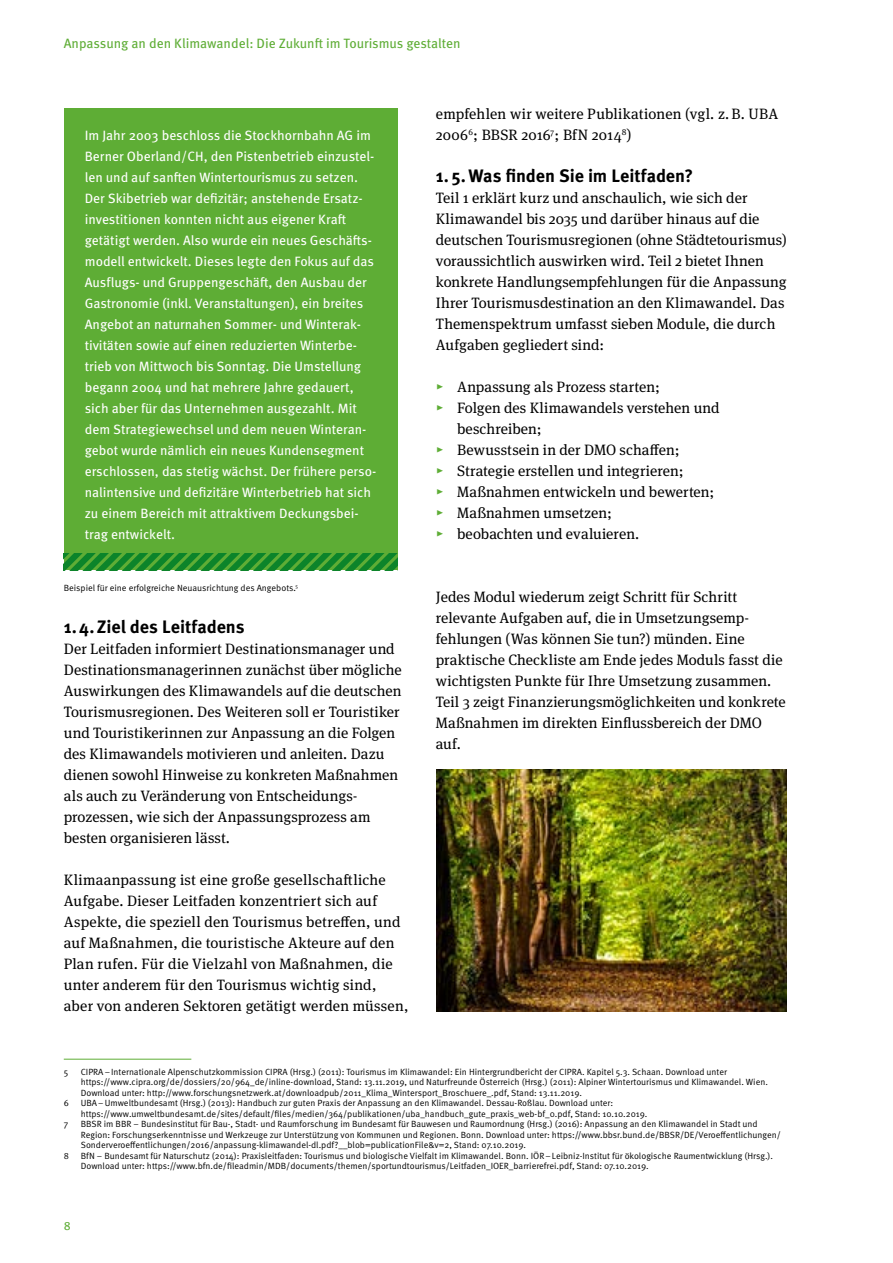
<style>
.page{position:relative;width:893px;height:1263px;background:#fff}
.page>*{position:absolute;margin:0;border:0;box-sizing:border-box;transform-origin:0 0}
.t1{font:700 18px "Meta Pro";letter-spacing:-.005em;color:#000}
.t2{font:15px/21px "Meta Serif Pro";letter-spacing:.005em;color:#000}
.t3{font:13.5px/21px "Meta Pro";color:#fff}
.t4{font:13.5px "Meta Pro";letter-spacing:-.005em;color:#5ead35}
.t5{font:12px "Meta Pro";color:#5ead35}
.t6{font:9px/10.5px "Meta Pro Norm";color:#000}
.s1{font-family:"Meta Serif Pro"}
.s2{font-family:"Meta Pro";color:#5ead35}
</style>
<div class="page">
<div style="left:64px;top:108px;width:334px;height:457px;background:#5ead35"></div>
<svg style="left:64px;top:554px;width:334px;height:16px"></svg>
<hr style="left:64px;top:1059px;width:127px;height:1px;background:#5ead35">
<img style="left:436px;top:770px;width:351px;height:241px">
<p class="t4" style="left:64px;top:33px;width:398px">Anpassung an den Klimawandel: Die Zukunft im Tourismus gestalten</p>
<p class="t3" style="left:85px;top:123px;width:293px">Im Jahr 2003 beschloss die Stockhornbahn AG im Berner Oberland/CH, den Pistenbetrieb einzustel&shy;len und auf sanften Wintertourismus zu setzen.<br>Der Skibetrieb war defizitär; anstehende Ersatz&shy;investitionen konnten nicht aus eigener Kraft getätigt werden. Also wurde ein neues Geschäfts&shy;modell entwickelt. Dieses legte den Fokus auf das Ausflugs- und Gruppengeschäft, den Ausbau der Gastronomie (inkl. Veranstaltungen), ein breites Angebot an naturnahen Sommer- und Winterak&shy;tivitäten sowie auf einen reduzierten Winterbe&shy;trieb von Mittwoch bis Sonntag. Die Umstellung begann 2004 und hat mehrere Jahre gedauert, sich aber für das Unternehmen ausgezahlt. Mit dem Strategiewechsel und dem neuen Winteran&shy;gebot wurde nämlich ein neues Kundensegment erschlossen, das stetig wächst. Der frühere perso&shy;nalintensive und defizitäre Winterbetrieb hat sich zu einem Bereich mit attraktivem Deckungsbei&shy;trag entwickelt.</p>
<p class="t6" style="left:64px;top:582px;width:236px">Beispiel für eine erfolgreiche Neuausrichtung des Angebots<span class="s1">.</span><sup>5</sup></p>
<p class="t1" style="left:64px;top:613px;width:182px">1.4.Ziel des Leitfadens</p>
<p class="t2" style="left:64px;top:638px;width:340px">Der Leitfaden informiert Destinationsmanager und Destinationsmanagerinnen zunächst über mögliche Auswirkungen des Klimawandels auf die deutschen Tourismusregionen. Des Weiteren soll er Touristiker und Touristikerinnen zur Anpassung an die Folgen des Klimawandels motivieren und anleiten. Dazu dienen sowohl Hinweise zu konkreten Maßnahmen als auch zu Veränderung von Entscheidungs&shy;prozessen, wie sich der Anpassungsprozess am besten organisieren lässt.</p>
<p class="t2" style="left:64px;top:869px;width:346px">Klimaanpassung ist eine große gesellschaftliche Aufgabe. Dieser Leitfaden konzentriert sich auf Aspekte, die speziell den Tourismus betreffen, und auf Maßnahmen, die touristische Akteure auf den Plan rufen. Für die Vielzahl von Maßnahmen, die unter anderem für den Tourismus wichtig sind, aber von anderen Sektoren getätigt werden müssen,</p>
<p class="t2" style="left:436px;top:102px;width:344px">empfehlen wir weitere Publikationen (vgl. z.B. UBA<br>2006<sup>6</sup>; BBSR 2016<sup>7</sup>; BfN 2014<sup>8</sup>)</p>
<p class="t1" style="left:436px;top:161px;width:259px">1.5.Was finden Sie im Leitfaden?</p>
<p class="t2" style="left:436px;top:186px;width:352px">Teil 1 erklärt kurz und anschaulich, wie sich der Klimawandel bis 2035 und darüber hinaus auf die deutschen Tourismusregionen (ohne Städtetourismus) voraussichtlich auswirken wird. Teil 2 bietet Ihnen konkrete Handlungsempfehlungen für die Anpassung Ihrer Tourismusdestination an den Klimawandel. Das Themenspektrum umfasst sieben Module, die durch Aufgaben gegliedert sind:</p>
<p class="t2" style="left:436px;top:375px;width:226px"><span class="s2">▸</span> Anpassung als Prozess starten;</p>
<p class="t2" style="left:436px;top:396px;width:285px"><span class="s2">▸</span> Folgen des Klimawandels verstehen und</p>
<p class="t2" style="left:457px;top:417px;width:86px">beschreiben;</p>
<p class="t2" style="left:436px;top:438px;width:245px"><span class="s2">▸</span> Bewusstsein in der DMO schaffen;</p>
<p class="t2" style="left:436px;top:459px;width:249px"><span class="s2">▸</span> Strategie erstellen und integrieren;</p>
<p class="t2" style="left:436px;top:480px;width:280px"><span class="s2">▸</span> Maßnahmen entwickeln und bewerten;</p>
<p class="t2" style="left:436px;top:501px;width:178px"><span class="s2">▸</span> Maßnahmen umsetzen;</p>
<p class="t2" style="left:436px;top:522px;width:205px"><span class="s2">▸</span> beobachten und evaluieren.</p>
<p class="t2" style="left:436px;top:585px;width:351px">Jedes Modul wiederum zeigt Schritt für Schritt relevante Aufgaben auf, die in Umsetzungsemp&shy;fehlungen (Was können Sie tun?) münden. Eine praktische Checkliste am Ende jedes Moduls fasst die wichtigsten Punkte für Ihre Umsetzung zusammen.<br>Teil 3 zeigt Finanzierungsmöglichkeiten und konkrete Maßnahmen im direkten Einflussbereich der DMO auf.</p>
<p class="t6" style="left:64px;top:1066px;width:6px">5</p>
<p class="t6" style="left:81px;top:1066px;width:687px">CIPRA–Internationale Alpenschutzkommission CIPRA (Hrsg.) (2011): Tourismus im Klimawandel: Ein Hintergrundbericht der CIPRA. Kapitel 5.3. Schaan. Download unter https://www.-cipra.org/de/dossiers/20/964_de/inline-download, Stand: 13.11.2019, und Naturfreunde Österreich (Hrsg.) (2011): Alpiner Wintertourismus und Klimawandel. Wien.<br>Download unter: http://www.forschungsnetzwerk.at/downloadpub/2011_Klima_Wintersport_Broschuere_.pdf, Stand: 13.11.2019.</p>
<p class="t6" style="left:64px;top:1097px;width:7px">6</p>
<p class="t6" style="left:81px;top:1097px;width:567px">UBA–Umweltbundesamt (Hrsg.) (2013): Handbuch zur guten Praxis der Anpassung an den Klimawandel. Dessau-Roßlau. Download unter: https://www.umweltbundesamt.de/sites/default/files/medien/364/publikationen/uba_handbuch_gute_praxis_web-bf_0.pdf, Stand: 10.10.2019.</p>
<p class="t6" style="left:64px;top:1118px;width:6px">7</p>
<p class="t6" style="left:81px;top:1118px;width:701px">BBSR im BBR – Bundesinstitut für Bau-, Stadt- und Raumforschung im Bundesamt für Bauwesen und Raumordnung (Hrsg.) (2016): Anpassung an den Klimawandel in Stadt und<br>Region: Forschungserkenntnisse und Werkzeuge zur Unterstützung von Kommunen und Regionen. Bonn. Download unter: https://www.bbsr.bund.de/BBSR/DE/Veroeffentlichungen/<br>Sonderveroeffentlichungen/2016/anpassung-klimawandel-dl.pdf?__blob=publicationFile&amp;v=2, Stand: 07.10.2019.</p>
<p class="t6" style="left:64px;top:1150px;width:7px">8</p>
<p class="t6" style="left:81px;top:1150px;width:692px">BfN – Bundesamt für Naturschutz (2014): Praxisleitfaden: Tourismus und biologische Vielfalt im Klimawandel. Bonn. IÖR–Leibniz-Institut für ökologische Raumentwicklung (Hrsg.).<br>Download unter: https://www.bfn.de/fileadmin/MDB/documents/themen/sportundtourismus/Leitfaden_IOER_barrierefrei.pdf, Stand: 07.10.2019.</p>
<p class="t5" style="left:64px;top:1216px;width:9px">8</p>
</div>
